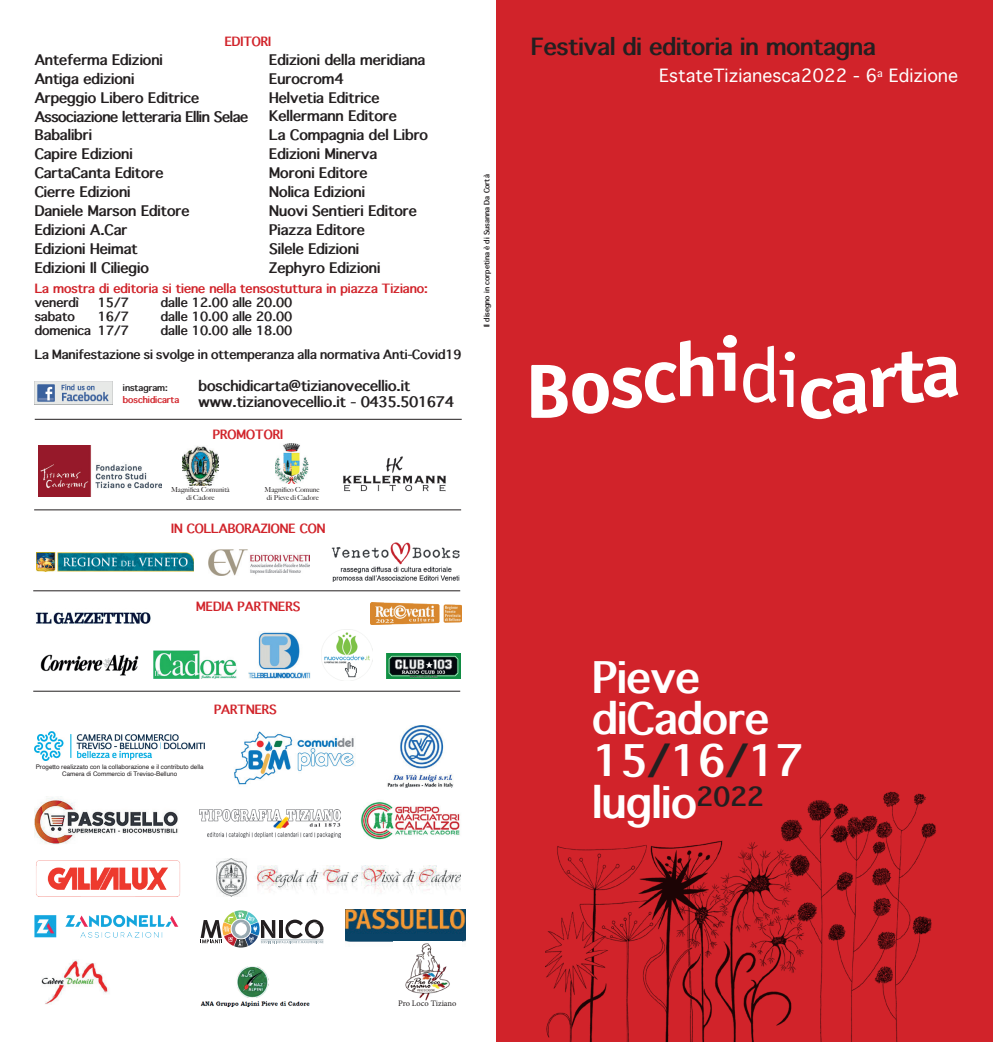
<style>
.page{position:relative;width:993px;height:1042px;background:#fff}
.page>*{position:absolute;margin:0;border:0;box-sizing:border-box;transform-origin:0 0}
.t1{font:700 41.65px/41.6px "Thonburi";color:#fff}
.t2{font:700 22.57px "Thonburi";color:#231f20}
.t3{font:17.5px "Thonburi";color:#fff}
.t4{font:700 14px/18.9px "Thonburi";color:#231f20}
.t5{font:700 12.25px/24px "Thonburi";color:#231f20}
.t6{font:700 12.25px "Thonburi";color:#d1232a}
.t7{font:700 8.75px "Thonburi";color:#d1232a}
.t8{font:700 8.75px "Thonburi";color:#231f20}
.t9{font:8.4px "Minion Pro";color:#231f20}
.t10{font:700 7.17px "Thonburi";color:#231f20}
.t11{font:500 6.83px/8.6px "Big Caslon";color:#231f20;text-align:center}
.t12{font:6.3px/7.5px "Helvetica";color:#231f20;text-align:center}
.s1{color:#231f20}
</style>
<div class="page">
<img style="left:343px;top:456px;width:103px;height:36px">
<div style="left:496px;top:0;width:496px;height:1042px;background:#d1232a"></div>
<img style="left:234px;top:731px;width:120px;height:54px">
<img style="left:199px;top:810px;width:141px;height:27px">
<img style="left:345px;top:910px;width:120px;height:32px">
<svg style="left:200px;top:910px;width:123px;height:37px"></svg>
<img style="left:182px;top:446px;width:37px;height:39px">
<img style="left:275px;top:444px;width:34px;height:40px">
<img style="left:38px;top:446px;width:123px;height:50px">
<img style="left:35px;top:381px;width:77px;height:24px">
<img style="left:545px;top:791px;width:391px;height:251px">
<hr style="left:33px;top:590px;width:427px;height:1px;background:#231f20">
<hr style="left:35px;top:419px;width:426px;height:1px;background:#231f20">
<svg style="left:531px;top:335px;width:426px;height:84px"></svg>
<img style="left:386px;top:653px;width:74px;height:26px">
<img style="left:209px;top:549px;width:100px;height:26px">
<img style="left:321px;top:629px;width:50px;height:51px">
<img style="left:387px;top:725px;width:67px;height:62px">
<img style="left:34px;top:796px;width:144px;height:49px">
<img style="left:40px;top:655px;width:99px;height:20px">
<hr style="left:33px;top:691px;width:427px;height:1px;background:#231f20">
<img style="left:153px;top:650px;width:84px;height:29px">
<img style="left:405px;top:943px;width:45px;height:58px">
<img style="left:35px;top:612px;width:116px;height:13px">
<img style="left:248px;top:632px;width:62px;height:47px">
<img style="left:200px;top:966px;width:110px;height:41px">
<img style="left:41px;top:960px;width:68px;height:44px">
<img style="left:36px;top:860px;width:145px;height:37px">
<img style="left:35px;top:731px;width:169px;height:29px">
<img style="left:370px;top:602px;width:91px;height:23px">
<img style="left:360px;top:802px;width:100px;height:38px">
<img style="left:216px;top:858px;width:244px;height:38px">
<img style="left:34px;top:914px;width:145px;height:24px">
<hr style="left:34px;top:509px;width:427px;height:1px;background:#231f20">
<img style="left:331px;top:542px;width:129px;height:39px">
<img style="left:36px;top:552px;width:157px;height:19px">
<p class="t6" style="left:225px;top:35px;width:48px">EDITORI</p>
<p class="t4" style="left:35px;top:50px;width:215px">Anteferma Edizioni<br>Antiga edizioni<br>Arpeggio Libero Editrice<br>Associazione letteraria Ellin Selae<br>Babalibri<br>Capire Edizioni<br>CartaCanta Editore<br>Cierre Edizioni<br>Daniele Marson Editore<br>Edizioni A.Car<br>Edizioni Heimat<br>Edizioni Il Ciliegio</p>
<p class="t4" style="left:269px;top:50px;width:160px">Edizioni della meridiana<br>Eurocrom4<br>Helvetia Editrice<br>Kellermann Editore<br>La Compagnia del Libro<br>Edizioni Minerva<br>Moroni Editore<br>Nolica Edizioni<br>Nuovi Sentieri Editore<br>Piazza Editore<br>Silele Edizioni<br>Zephyro Edizioni</p>
<p class="t6" style="left:35px;top:282px;width:394px">La mostra di editoria si tiene nella tensostuttura in piazza Tiziano:</p>
<p class="t5" style="left:35px;top:291px;width:46px">venerdì</p>
<p class="t5" style="left:98px;top:291px;width:33px">15/7</p>
<p class="t5" style="left:161px;top:291px;width:133px">dalle 12.00 alle 20.00</p>
<p class="t5" style="left:35px;top:305px;width:42px">sabato</p>
<p class="t5" style="left:98px;top:305px;width:33px">16/7</p>
<p class="t5" style="left:161px;top:305px;width:133px">dalle 10.00 alle 20.00</p>
<p class="t5" style="left:35px;top:319px;width:96px">domenica 17/7</p>
<p class="t5" style="left:35px;top:319px;width:428px;text-indent:126px">dalle 10.00 alle 18.00<br>La Manifestazione si svolge in ottemperanza alla normativa Anti-Covid19</p>
<p class="t8" style="left:123px;top:382px;width:46px">instagram:</p>
<p class="t7" style="left:123px;top:395px;width:58px">boschidicarta</p>
<p class="t4" style="left:198px;top:378px;width:257px;line-height:15.8px">boschidicarta@tizianovecellio.it www.tizianovecellio.it - 0435.501674</p>
<p class="t6" style="left:213px;top:427px;width:72px">PROMOTORI</p>
<p class="t11" style="left:171px;top:485px;width:60px">Magnifica Comunità di Cadore</p>
<p class="t11" style="left:264px;top:484px;width:56px">Magnifico Comune di Pieve di Cadore</p>
<p class="t6" style="left:171px;top:521px;width:156px">IN COLLABORAZIONE CON</p>
<p class="t10" style="left:482px;top:327px;width:154px;rotate:-90deg">Il disegno in corpetina è di Susanna Da Cortà</p>
<p class="t6" style="left:196px;top:600px;width:105px">MEDIA PARTNERS</p>
<p class="t6" style="left:214px;top:702px;width:64px">PARTNERS</p>
<p class="t12" style="left:36px;top:763px;width:169px">Progetto realizzato con la collaborazione e il contributo della<br>Camera di Commercio di Treviso-Belluno</p>
<h2 class="t2" style="left:531px;top:34px;width:346px">Festival di editoria in montagna</h2>
<p class="t3" style="left:659px;top:66px;width:300px">EstateTizianesca2022 - 6<sup>a</sup> Edizione</p>
<h1 class="t1" style="left:592px;top:657px;width:213px">Pieve diCadore<br>15<span class="s1">/</span>16<span class="s1">/</span>17 luglio<sup>2022</sup></h1>
<p class="t9" style="left:398px;top:998px;width:60px">Pro Loco Tiziano</p>
</div>
